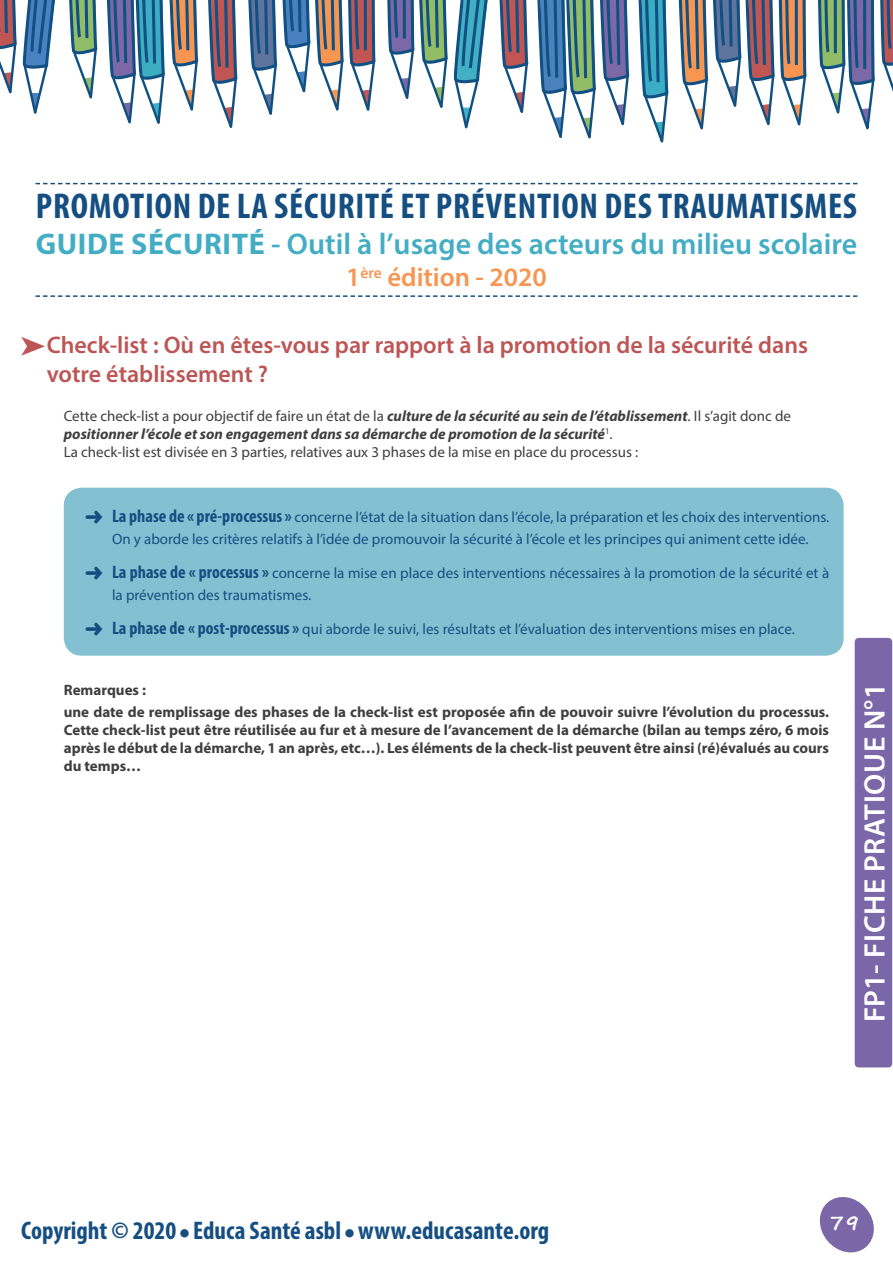
<style>
.page{position:relative;width:893px;height:1263px;background:#fff}
.page>*{position:absolute;margin:0;border:0;box-sizing:border-box;transform-origin:0 0}
.t1{font:700 condensed 36px "Myriad Pro";letter-spacing:.02em;color:#154f82}
.t2{font:600 30px "Myriad Pro";color:#43adc4}
.t3{font:600 30px "Myriad Pro";letter-spacing:.02em;color:#fff}
.t4{font:600 26.7px "Myriad Pro";color:#f79551}
.t5{font:700 condensed 25.5px "Myriad Pro";color:#154f82}
.t6{font:600 24px/28.8px "Myriad Pro";color:#bd5555}
.t7{font:700 21px "Segoe Print";color:#fff}
.t8{font:15px/21.6px "Myriad Pro";color:#154f82}
.t9{font:700 15px/18px "Myriad Pro";color:#3e3e3f}
.t10{font:15px/18px "Myriad Pro";color:#3e3e3f}
.s1{font-weight:700}
.s2{font-weight:700;font-style:italic}
.s3{font-weight:700;font-stretch:condensed;font-size:18px}
</style>
<div class="page">
<div style="left:858px;top:642px;width:30px;height:422px;background:#7b67a8"></div>
<div style="left:855px;top:638px;width:37px;height:429px;border:8px solid #7b67a8"></div>
<svg style="left:819px;top:1197px;width:55px;height:56px"></svg>
<svg style="left:0;top:0;width:376px;height:128px"></svg>
<svg style="left:387px;top:0;width:420px;height:143px"></svg>
<svg style="left:818px;top:0;width:75px;height:130px"></svg>
<div style="left:64px;top:488px;width:780px;height:168px;background:#83c1d2;border-radius:18px"></div>
<svg style="left:36px;top:183px;width:821px;height:1px"></svg>
<svg style="left:36px;top:295px;width:821px;height:2px"></svg>
<h1 class="t1" style="left:36px;top:184px;width:823px">PROMOTION DE LA SÉCURITÉ ET PRÉVENTION DES TRAUMATISMES</h1>
<h2 class="t2" style="left:36px;top:225px;width:823px"><span class="s1">GUIDE SÉCURITÉ</span> - Outil à l’usage des acteurs du milieu scolaire</h2>
<h3 class="t4" style="left:346px;top:260px;width:202px">1<sup>ère</sup> édition - 2020</h3>
<h3 class="t6" style="left:47px;top:330px;width:763px">Check-list : Où en êtes-vous par rapport à la promotion de la sécurité dans votre établissement ?</h3>
<p class="t10" style="left:64px;top:407px;width:729px">Cette check-list a pour objectif de faire un état de la <span class="s2">culture de la sécurité au sein de l’établissement</span>. Il s’agit donc de <span class="s2">positionner l’école et son engagement dans sa démarche de promotion de la sécurité</span><sup>1</sup>.<br>La check-list est divisée en 3 parties, relatives aux 3 phases de la mise en place du processus :</p>
<p class="t8" style="left:112px;top:506px;width:719px"><span class="s3">La phase de « pré-processus »</span> concerne l’état de la situation dans l’école, la préparation et les choix des interventions.<br>On y aborde les critères relatifs à l’idée de promouvoir la sécurité à l’école et les principes qui animent cette idée.</p>
<p class="t8" style="left:112px;top:562px;width:719px"><span class="s3">La phase de « processus »</span> concerne la mise en place des interventions nécessaires à la promotion de la sécurité et à la prévention des traumatismes.</p>
<p class="t8" style="left:112px;top:618px;width:684px"><span class="s3">La phase de « post-processus »</span> qui aborde le suivi, les résultats et l’évaluation des interventions mises en place.</p>
<p class="t9" style="left:64px;top:678px;width:767px;line-height:22.2px">Remarques :<br>une date de remplissage des phases de la check-list est proposée afin de pouvoir suivre l’évolution du processus.</p>
<p class="t9" style="left:64px;top:720px;width:767px;text-align:justify">Cette check-list peut être réutilisée au fur et à mesure de l’avancement de la démarche (bilan au temps zéro, 6 mois après le début de la démarche, 1 an après, etc…). Les éléments de la check-list peuvent être ainsi (ré)évalués au cours du temps…</p>
<h2 class="t3" style="left:855px;top:1022px;width:340px;rotate:-90deg">FP1- FICHE PRATIQUE N°1</h2>
<h3 class="t5" style="left:21px;top:1214px;width:529px">Copyright © 2020 ● Educa Santé asbl ● www.educasante.org</h3>
<h3 class="t7" style="left:829px;top:1203px;width:32px">79</h3>
</div>
